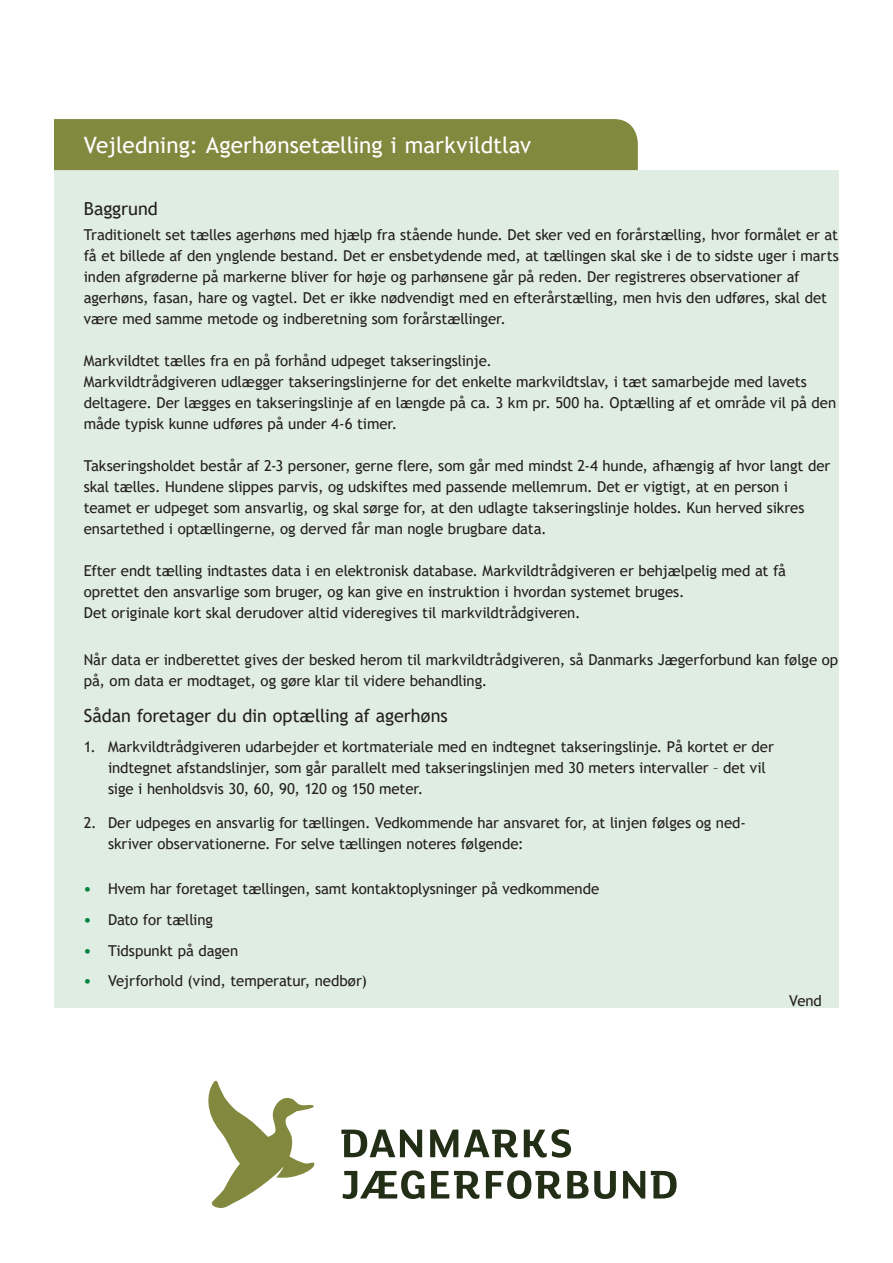
<style>
.page{position:relative;width:893px;height:1263px;background:#fff}
.page>*{position:absolute;margin:0;border:0;box-sizing:border-box;transform-origin:0 0}
.t1{font:22.5px "Trebuchet MS";color:#fff}
.t2{font:18px "Trebuchet MS";letter-spacing:-.005em;color:#231f20}
.t3{font:15px/21px "Trebuchet MS";letter-spacing:-.005em;color:#231f20}
.s1{font-family:"Calibri";color:#00843d}
</style>
<div class="page">
<div style="left:54px;top:170px;width:785px;height:838px;background:#e0ede2"></div>
<svg style="left:208px;top:1081px;width:107px;height:127px"></svg>
<svg style="left:341px;top:1129px;width:81px;height:28px"></svg>
<svg style="left:430px;top:1129px;width:28px;height:28px"></svg>
<svg style="left:524px;top:1129px;width:47px;height:29px"></svg>
<svg style="left:464px;top:1129px;width:54px;height:28px"></svg>
<svg style="left:343px;top:1170px;width:81px;height:29px"></svg>
<svg style="left:567px;top:1171px;width:49px;height:28px"></svg>
<svg style="left:623px;top:1171px;width:22px;height:27px"></svg>
<svg style="left:431px;top:1171px;width:49px;height:28px"></svg>
<svg style="left:486px;top:1170px;width:75px;height:29px"></svg>
<svg style="left:651px;top:1171px;width:26px;height:27px"></svg>
<div style="left:54px;top:119px;width:584px;height:51px;background:#81893e"></div>
<h1 class="t1" style="left:84px;top:131px;width:449px">Vejledning: Agerhønsetælling i markvildtlav</h1>
<p class="t2" style="left:84px;top:197px;width:76px">Baggrund</p>
<p class="t3" style="left:84px;top:224px;width:757px">Traditionelt set tælles agerhøns med hjælp fra stående hunde. Det sker ved en forårstælling, hvor formålet er at få et billede af den ynglende bestand. Det er ensbetydende med, at tællingen skal ske i de to sidste uger i marts inden afgrøderne på markerne bliver for høje og parhønsene går på reden. Der registreres observationer af agerhøns, fasan, hare og vagtel. Det er ikke nødvendigt med en efterårstælling, men hvis den udføres, skal det være med samme metode og indberetning som forårstællinger.</p>
<p class="t3" style="left:84px;top:350px;width:754px">Markvildtet tælles fra en på forhånd udpeget takseringslinje.<br>Markvildtrådgiveren udlægger takseringslinjerne for det enkelte markvildtslav, i tæt samarbejde med lavets deltagere. Der lægges en takseringslinje af en længde på ca. 3 km pr. 500 ha. Optælling af et område vil på den måde typisk kunne udføres på under 4-6 timer.</p>
<p class="t3" style="left:84px;top:455px;width:748px">Takseringsholdet består af 2-3 personer, gerne flere, som går med mindst 2-4 hunde, afhængig af hvor langt der skal tælles. Hundene slippes parvis, og udskiftes med passende mellemrum. Det er vigtigt, at en person i teamet er udpeget som ansvarlig, og skal sørge for, at den udlagte takseringslinje holdes. Kun herved sikres ensartethed i optællingerne, og derved får man nogle brugbare data.</p>
<p class="t3" style="left:84px;top:560px;width:704px">Efter endt tælling indtastes data i en elektronisk database. Markvildtrådgiveren er behjælpelig med at få oprettet den ansvarlige som bruger, og kan give en instruktion i hvordan systemet bruges.<br>Det originale kort skal derudover altid videregives til markvildtrådgiveren.</p>
<p class="t3" style="left:84px;top:649px;width:756px">Når data er indberettet gives der besked herom til markvildtrådgiveren, så Danmarks Jægerforbund kan følge op på, om data er modtaget, og gøre klar til videre behandling.</p>
<p class="t2" style="left:84px;top:705px;width:366px">Sådan foretager du din optælling af agerhøns</p>
<p class="t3" style="left:108px;top:736px;width:667px;text-indent:-24px">1. Markvildtrådgiveren udarbejder et kortmateriale med en indtegnet takseringslinje. På kortet er der indtegnet afstandslinjer, som går parallelt med takseringslinjen med 30 meters intervaller – det vil sige i henholdsvis 30, 60, 90, 120 og 150 meter.</p>
<p class="t3" style="left:108px;top:812px;width:639px;text-indent:-24px">2. Der udpeges en ansvarlig for tællingen. Vedkommende har ansvaret for, at linjen følges og ned&shy;skriver observationerne. For selve tællingen noteres følgende:</p>
<p class="t3" style="left:84px;top:878px;width:517px"><span class="s1">•</span> Hvem har foretaget tællingen, samt kontaktoplysninger på vedkommende</p>
<p class="t3" style="left:84px;top:909px;width:131px"><span class="s1">•</span> Dato for tælling</p>
<p class="t3" style="left:84px;top:940px;width:156px"><span class="s1">•</span> Tidspunkt på dagen</p>
<p class="t3" style="left:84px;top:970px;width:285px"><span class="s1">•</span> Vejrforhold (vind, temperatur, nedbør)</p>
<p class="t3" style="left:789px;top:990px;width:34px">Vend</p>
</div>
